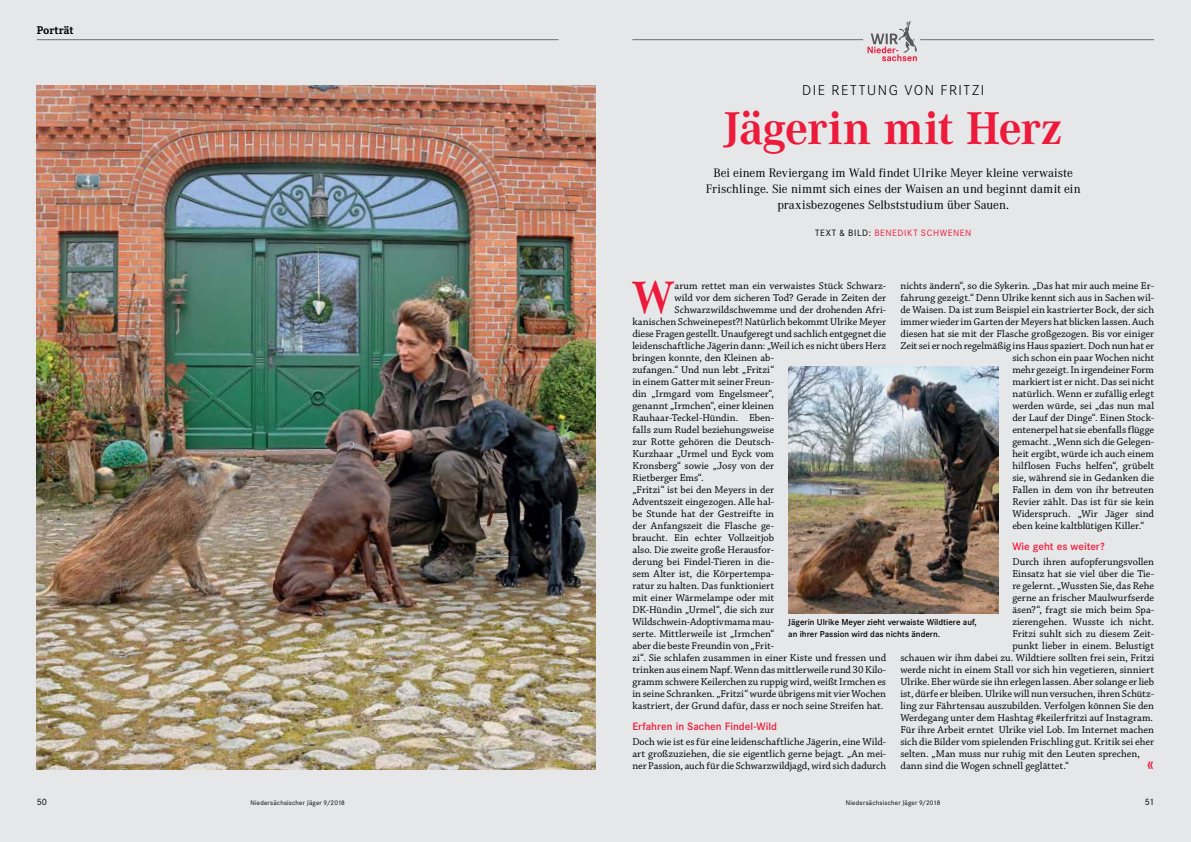
<style>
.page{position:relative;width:1191px;height:842px;background:#e6e7e8}
.page>*{position:absolute;margin:0;border:0;box-sizing:border-box;transform-origin:0 0}
.t1{font:700 45px "Corporate A";letter-spacing:-.025em;color:#ed1a3b}
.t2{font:700 44.3px "Corporate A";color:#ed1a3b}
.t3{font:500 15px "Corporate S";color:#ed1a3b}
.t4{font:300 14px "Corporate S";letter-spacing:.11em;color:#000}
.t5{font:12px/16px "Corporate A";color:#000;text-align:center}
.t6{font:700 11px "Corporate E";letter-spacing:.005em;color:#000}
.t7{font:10.5px/12px "Chaparral Pro";color:#000;text-align:justify}
.t8{font:500 10.5px "Corporate S";color:#ed1a3b}
.t9{font:9px "Corporate S";letter-spacing:.07em;color:#ed1a3b}
.t10{font:9px "Corporate S";color:#000}
.t11{font:500 8.5px/12px "Corporate S";color:#000}
.t12{font:6.5px "Corporate S";letter-spacing:.03em;color:#000}
.s1{color:#000}
</style>
<div class="page">
<img style="left:37px;top:85px;width:558px;height:684px">
<img style="left:788px;top:366px;width:210px;height:247px">
<hr style="left:632px;top:40px;width:231px;height:1px;background:#6d6e71">
<hr style="left:920px;top:40px;width:234px;height:1px;background:#6d6e71">
<hr style="left:37px;top:40px;width:521px;height:1px;background:#6d6e71">
<svg style="left:867px;top:21px;width:50px;height:40px"></svg>
<p class="t6" style="left:37px;top:24px;width:38px">Porträt</p>
<h3 class="t4" style="left:802px;top:82px;width:184px">DIE RETTUNG VON FRITZI</h3>
<h1 class="t1" style="left:724px;top:102px;width:340px">Jägerin mit Herz</h1>
<p class="t5" style="left:705px;top:165px;width:376px">Bei einem Reviergang im Wald findet Ulrike Meyer kleine verwaiste<br>Frischlinge. Sie nimmt sich eines der Waisen an und beginnt damit ein praxisbezogenes Selbststudium über Sauen.</p>
<p class="t9" style="left:815px;top:227px;width:158px"><span class="s1">Text &amp; Bild:</span> Benedikt Schwenen</p>
<h2 class="t2" style="left:631px;top:271px;width:45px">W</h2>
<p class="t7" style="left:674px;top:280px;width:213px">arum rettet man ein verwaistes Stück Schwarz-</p>
<p class="t7" style="left:900px;top:280px;width:255px">nichts ändern“, so die Sykerin. „Das hat mir auch meine Er-</p>
<p class="t7" style="left:900px;top:292px;width:255px">fahrung gezeigt.“ Denn Ulrike kennt sich aus in Sachen wil-</p>
<p class="t7" style="left:900px;top:304px;width:255px">de Waisen. Da ist zum Beispiel ein kastrierter Bock, der sich</p>
<p class="t7" style="left:900px;top:316px;width:255px">immer wieder im Garten der Meyers hat blicken lassen. Auch</p>
<p class="t7" style="left:900px;top:328px;width:255px">diesen hat sie mit der Flasche großgezogen. Bis vor einiger</p>
<p class="t7" style="left:900px;top:340px;width:255px">Zeit sei er noch regelmäßig ins Haus spaziert. Doch nun hat er</p>
<p class="t7" style="left:1012px;top:352px;width:143px">sich schon ein paar Wochen nicht</p>
<p class="t7" style="left:1012px;top:364px;width:143px">mehr gezeigt. In irgendeiner Form</p>
<p class="t7" style="left:1012px;top:376px;width:143px">markiert ist er nicht. Das sei nicht</p>
<p class="t7" style="left:1012px;top:388px;width:143px">natürlich. Wenn er zufällig erlegt</p>
<p class="t7" style="left:1012px;top:400px;width:143px">werden würde, sei „das nun mal</p>
<p class="t7" style="left:1012px;top:412px;width:143px">der Lauf der Dinge“. Einen Stock-</p>
<p class="t7" style="left:1012px;top:424px;width:143px">entenerpel hat sie ebenfalls flügge</p>
<p class="t7" style="left:1012px;top:436px;width:143px">gemacht. „Wenn sich die Gelegen-</p>
<p class="t7" style="left:1012px;top:448px;width:143px">heit ergibt, würde ich auch einem</p>
<p class="t7" style="left:1012px;top:460px;width:143px">hilflosen Fuchs helfen“, grübelt</p>
<p class="t7" style="left:1012px;top:472px;width:143px">sie, während sie in Gedanken die</p>
<p class="t7" style="left:1012px;top:484px;width:143px">Fallen in dem von ihr betreuten</p>
<p class="t7" style="left:1012px;top:496px;width:143px">Revier zählt. Das ist für sie kein</p>
<p class="t7" style="left:1012px;top:508px;width:143px">Widerspruch. „Wir Jäger sind</p>
<p class="t7" style="left:1012px;top:520px;width:133px">eben keine kaltblütigen Killer.“</p>
<p class="t8" style="left:1012px;top:540px;width:94px">Wie geht es weiter?</p>
<p class="t7" style="left:1012px;top:556px;width:143px">Durch ihren aufopferungsvollen</p>
<p class="t7" style="left:1012px;top:568px;width:143px">Einsatz hat sie viel über die Tie-</p>
<p class="t7" style="left:1012px;top:580px;width:143px">re gelernt. „Wussten Sie, das Rehe</p>
<p class="t7" style="left:1012px;top:592px;width:143px">gerne an frischer Maulwurfserde</p>
<p class="t7" style="left:1012px;top:604px;width:143px">äsen?“, fragt sie mich beim Spa-</p>
<p class="t7" style="left:1012px;top:616px;width:143px">zierengehen. Wusste ich nicht.</p>
<p class="t7" style="left:1012px;top:628px;width:143px">Fritzi suhlt sich zu diesem Zeit-</p>
<p class="t7" style="left:1012px;top:640px;width:143px">punkt lieber in einem. Belustigt</p>
<p class="t7" style="left:900px;top:652px;width:255px">schauen wir ihm dabei zu. Wildtiere sollten frei sein, Fritzi</p>
<p class="t7" style="left:900px;top:664px;width:255px">werde nicht in einem Stall vor sich hin vegetieren, sinniert</p>
<p class="t7" style="left:900px;top:676px;width:255px">Ulrike. Eher würde sie ihn erlegen lassen. Aber solange er lieb</p>
<p class="t7" style="left:900px;top:688px;width:255px">ist, dürfe er bleiben. Ulrike will nun versuchen, ihren Schütz-</p>
<p class="t7" style="left:900px;top:700px;width:255px">ling zur Fährtensau auszubilden. Verfolgen können Sie den</p>
<p class="t7" style="left:900px;top:712px;width:254px">Werdegang unter dem Hashtag #keilerfritzi auf Instagram.</p>
<p class="t7" style="left:900px;top:724px;width:255px">Für ihre Arbeit erntet Ulrike viel Lob. Im Internet machen</p>
<p class="t7" style="left:900px;top:736px;width:255px">sich die Bilder vom spielenden Frischling gut. Kritik sei eher</p>
<p class="t7" style="left:900px;top:748px;width:241px">selten. „Man muss nur ruhig mit den Leuten sprechen,</p>
<p class="t7" style="left:900px;top:760px;width:170px">dann sind die Wogen schnell geglättet.“</p>
<p class="t7" style="left:674px;top:292px;width:213px">wild vor dem sicheren Tod? Gerade in Zeiten der</p>
<p class="t7" style="left:674px;top:304px;width:213px">Schwarzwildschwemme und der drohenden Afri-</p>
<p class="t7" style="left:632px;top:316px;width:255px">kanischen Schweinepest?! Natürlich bekommt Ulrike Meyer</p>
<p class="t7" style="left:632px;top:328px;width:255px">diese Fragen gestellt. Unaufgeregt und sachlich entgegnet die</p>
<p class="t7" style="left:632px;top:340px;width:255px">leidenschaftliche Jägerin dann: „Weil ich es nicht übers Herz</p>
<p class="t7" style="left:632px;top:352px;width:143px">bringen konnte, den Kleinen ab-</p>
<p class="t7" style="left:632px;top:364px;width:143px">zufangen.“ Und nun lebt „Fritzi“</p>
<p class="t7" style="left:632px;top:376px;width:143px">in einem Gatter mit seiner Freun-</p>
<p class="t7" style="left:632px;top:388px;width:143px">din „Irmgard vom Engelsmeer“,</p>
<p class="t7" style="left:632px;top:400px;width:143px">genannt „Irmchen“, einer kleinen</p>
<p class="t7" style="left:632px;top:412px;width:143px">Rauhaar-Teckel-Hündin. Eben-</p>
<p class="t7" style="left:632px;top:424px;width:143px">falls zum Rudel beziehungsweise</p>
<p class="t7" style="left:632px;top:436px;width:143px">zur Rotte gehören die Deutsch-</p>
<p class="t7" style="left:632px;top:448px;width:143px">Kurzhaar „Urmel und Eyck vom</p>
<p class="t7" style="left:632px;top:460px;width:143px">Kronsberg“ sowie „Josy von der</p>
<p class="t7" style="left:632px;top:472px;width:73px">Rietberger Ems“.</p>
<p class="t7" style="left:632px;top:484px;width:143px">„Fritzi“ ist bei den Meyers in der</p>
<p class="t7" style="left:632px;top:496px;width:143px">Adventszeit eingezogen. Alle hal-</p>
<p class="t7" style="left:632px;top:508px;width:143px">be Stunde hat der Gestreifte in</p>
<p class="t7" style="left:632px;top:520px;width:143px">der Anfangszeit die Flasche ge-</p>
<p class="t7" style="left:632px;top:532px;width:143px">braucht. Ein echter Vollzeitjob</p>
<p class="t7" style="left:632px;top:544px;width:143px">also. Die zweite große Herausfor-</p>
<p class="t7" style="left:632px;top:556px;width:143px">derung bei Findel-Tieren in die-</p>
<p class="t7" style="left:632px;top:568px;width:143px">sem Alter ist, die Körpertempa-</p>
<p class="t7" style="left:632px;top:580px;width:143px">ratur zu halten. Das funktioniert</p>
<p class="t7" style="left:632px;top:592px;width:143px">mit einer Wärmelampe oder mit</p>
<p class="t7" style="left:632px;top:604px;width:143px">DK-Hündin „Urmel“, die sich zur</p>
<p class="t7" style="left:632px;top:616px;width:143px">Wildschwein-Adoptivmama mau-</p>
<p class="t7" style="left:632px;top:628px;width:143px">serte. Mittlerweile ist „Irmchen“</p>
<p class="t7" style="left:632px;top:640px;width:143px">aber die beste Freundin von „Frit-</p>
<p class="t7" style="left:632px;top:652px;width:255px">zi“. Sie schlafen zusammen in einer Kiste und fressen und</p>
<p class="t7" style="left:632px;top:664px;width:255px">trinken aus einem Napf. Wenn das mittlerweile rund 30 Kilo-</p>
<p class="t7" style="left:632px;top:676px;width:255px">gramm schwere Keilerchen zu ruppig wird, weißt Irmchen es</p>
<p class="t7" style="left:632px;top:688px;width:255px">in seine Schranken. „Fritzi“ wurde übrigens mit vier Wochen</p>
<p class="t7" style="left:632px;top:700px;width:253px">kastriert, der Grund dafür, dass er noch seine Streifen hat.</p>
<p class="t8" style="left:632px;top:720px;width:146px">Erfahren in Sachen Findel-Wild</p>
<p class="t7" style="left:632px;top:736px;width:255px">Doch wie ist es für eine leidenschaftliche Jägerin, eine Wild&shy;art großzuziehen, die sie eigentlich gerne bejagt. „An mei&shy;ner Passion, auch für die Schwarzwildjagd, wird sich dadurch</p>
<p class="t11" style="left:788px;top:616px;width:190px">Jägerin Ulrike Meyer zieht verwaiste Wildtiere auf, an ihrer Passion wird das nichts ändern.</p>
<h3 class="t3" style="left:1147px;top:755px;width:8px">«</h3>
<p class="t10" style="left:37px;top:797px;width:12px">50</p>
<p class="t12" style="left:250px;top:799px;width:96px">N iedersächsischer Jäger 9/2018</p>
<p class="t12" style="left:846px;top:799px;width:96px">N iedersächsischer Jäger 9/2018</p>
<p class="t10" style="left:1144px;top:797px;width:11px">51</p>
</div>
